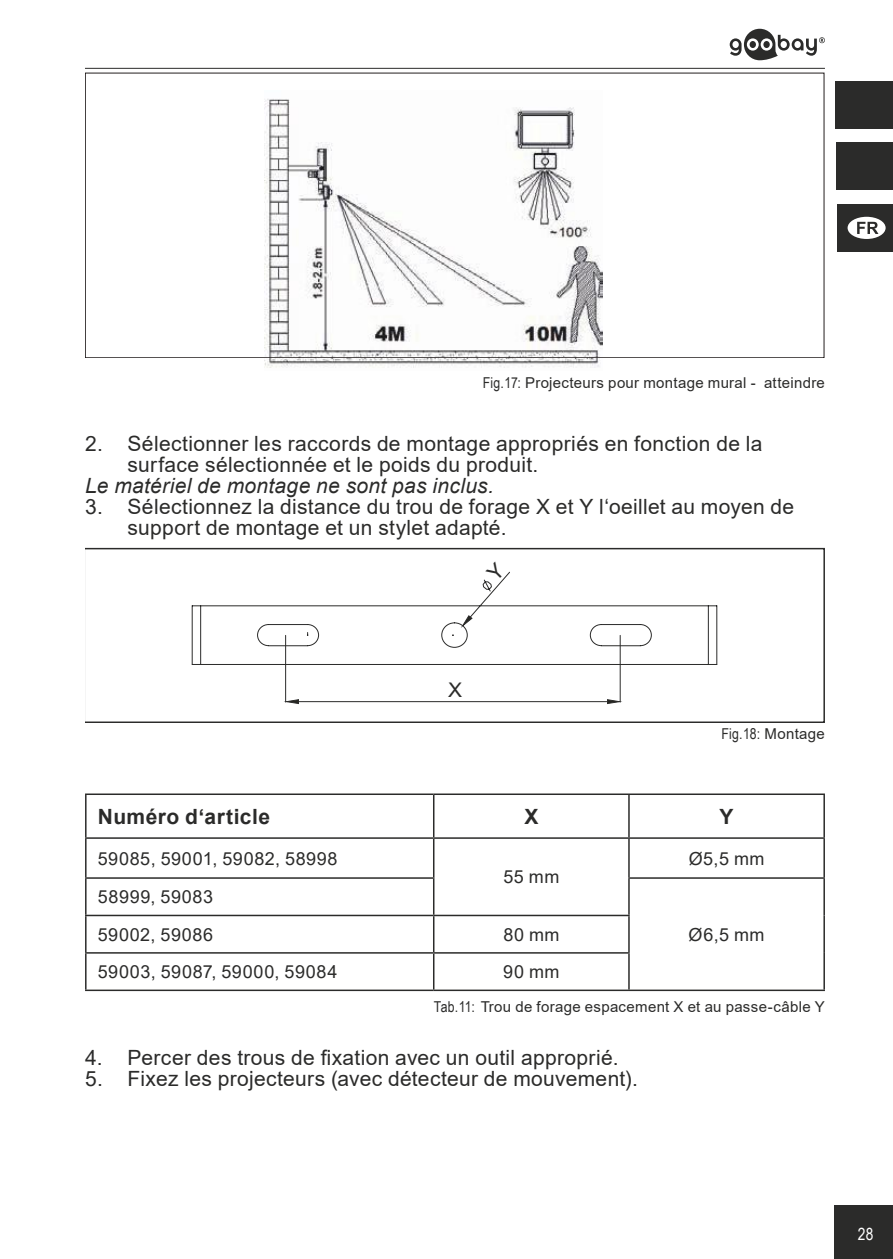
<style>
.page{position:relative;width:893px;height:1259px;background:#fff}
.page>*{position:absolute;margin:0;border:0;box-sizing:border-box;transform-origin:0 0}
.t1{font:21px/21px "Arial";letter-spacing:.015em;color:#2b2b2a}
.t2{font:italic 21px "Arial";letter-spacing:.015em;color:#2b2b2a}
.t3{font:700 21px "Arial";letter-spacing:.02em;color:#2b2b2a}
.t4{font:20.1px "Arial";color:#2b2b2a;scale:1.04 1}
.t5{font:18px/37.5px "Arial";letter-spacing:.035em;color:#2b2b2a}
.t6{font:16.8px "Arial Narrow";color:#fff}
.t7{font:15px "Arial";letter-spacing:.02em;color:#2b2b2a}
.t8{font:15px "Arial Narrow";color:#2b2b2a}
.s1{font-family:"Arial Narrow"}
.s2{font-family:"Arial"}
</style>
<div class="page">
<div style="left:834px;top:1205px;width:59px;height:54px;background:#2b2b2a"></div>
<div style="left:836px;top:81px;width:57px;height:48px;background:#2b2b2a"></div>
<hr style="left:85px;top:68px;width:740px;height:1px;background:#2b2b2a">
<svg style="left:730px;top:29px;width:95px;height:31px"></svg>
<div style="left:837px;top:142px;width:56px;height:48px;background:#2b2b2a"></div>
<div style="left:837px;top:204px;width:56px;height:48px;background:#2b2b2a"></div>
<svg style="left:848px;top:217px;width:38px;height:22px"></svg>
<img style="left:264px;top:99px;width:338px;height:269px">
<div style="left:85px;top:548px;width:740px;height:174px;border:2px solid #2b2b2a"></div>
<svg style="left:191px;top:571px;width:527px;height:94px"></svg>
<hr style="left:299px;top:701px;width:308px;height:1px;background:#2b2b2a">
<hr style="left:620px;top:635px;width:1px;height:67px;background:#2b2b2a">
<hr style="left:285px;top:635px;width:1px;height:67px;background:#2b2b2a">
<svg style="left:452px;top:614px;width:21px;height:22px"></svg>
<svg style="left:284px;top:698px;width:15px;height:6px"></svg>
<svg style="left:606px;top:698px;width:16px;height:6px"></svg>
<hr style="left:85px;top:793px;width:349px;height:2px;background:#2b2b2a">
<hr style="left:85px;top:795px;width:2px;height:42px;background:#2b2b2a">
<hr style="left:434px;top:793px;width:195px;height:2px;background:#2b2b2a">
<hr style="left:433px;top:795px;width:1px;height:42px;background:#2b2b2a">
<hr style="left:629px;top:793px;width:196px;height:2px;background:#2b2b2a">
<hr style="left:628px;top:795px;width:2px;height:42px;background:#2b2b2a">
<hr style="left:823px;top:795px;width:2px;height:42px;background:#2b2b2a">
<hr style="left:85px;top:837px;width:349px;height:2px;background:#2b2b2a">
<hr style="left:85px;top:839px;width:2px;height:38px;background:#2b2b2a">
<hr style="left:434px;top:837px;width:195px;height:2px;background:#2b2b2a">
<hr style="left:433px;top:839px;width:1px;height:38px;background:#2b2b2a">
<hr style="left:629px;top:837px;width:196px;height:2px;background:#2b2b2a">
<hr style="left:628px;top:839px;width:2px;height:38px;background:#2b2b2a">
<hr style="left:823px;top:839px;width:2px;height:38px;background:#2b2b2a">
<hr style="left:85px;top:877px;width:349px;height:2px;background:#2b2b2a">
<hr style="left:85px;top:879px;width:2px;height:35px;background:#2b2b2a">
<hr style="left:433px;top:879px;width:1px;height:35px;background:#2b2b2a">
<hr style="left:628px;top:877px;width:197px;height:2px;background:#2b2b2a">
<hr style="left:628px;top:879px;width:2px;height:35px;background:#2b2b2a">
<hr style="left:823px;top:879px;width:2px;height:36px;background:#2b2b2a">
<hr style="left:85px;top:914px;width:349px;height:2px;background:#2b2b2a">
<hr style="left:85px;top:916px;width:2px;height:36px;background:#2b2b2a">
<hr style="left:434px;top:914px;width:196px;height:2px;background:#2b2b2a">
<hr style="left:433px;top:916px;width:1px;height:36px;background:#2b2b2a">
<hr style="left:628px;top:916px;width:2px;height:36px;background:#2b2b2a">
<hr style="left:823px;top:915px;width:2px;height:38px;background:#2b2b2a">
<hr style="left:85px;top:952px;width:349px;height:1px;background:#2b2b2a">
<hr style="left:85px;top:953px;width:2px;height:36px;background:#2b2b2a">
<hr style="left:434px;top:952px;width:196px;height:1px;background:#2b2b2a">
<hr style="left:433px;top:953px;width:1px;height:36px;background:#2b2b2a">
<hr style="left:628px;top:953px;width:2px;height:36px;background:#2b2b2a">
<hr style="left:823px;top:953px;width:2px;height:36px;background:#2b2b2a">
<hr style="left:85px;top:989px;width:349px;height:2px;background:#2b2b2a">
<hr style="left:434px;top:989px;width:195px;height:2px;background:#2b2b2a">
<hr style="left:629px;top:989px;width:196px;height:2px;background:#2b2b2a">
<svg style="left:486px;top:571px;width:20px;height:11px"></svg>
<p class="t7" style="left:483px;top:373px;width:344px"><span class="s1">Fig.17:</span> Projecteurs pour montage mural - atteindre</p>
<p class="t1" style="left:128px;top:433px;width:636px;text-indent:-43px">2. Sélectionner les raccords de montage appropriés en fonction de la surface sélectionnée et le poids du produit.</p>
<p class="t2" style="left:85px;top:472px;width:411px">Le matériel de montage ne sont pas inclus.</p>
<p class="t1" style="left:128px;top:496px;width:668px;text-indent:-43px">3. Sélectionnez la distance du trou de forage X et Y l‘oeillet au moyen de support de montage et un stylet adapté.</p>
<p class="t4" style="left:448px;top:676px;width:15px">X</p>
<p class="t8" style="left:721px;top:723px;width:105px">Fig.18: <span class="s2">Montage</span></p>
<p class="t3" style="left:98px;top:801px;width:174px">Numéro d‘article</p>
<p class="t3" style="left:524px;top:801px;width:16px">X</p>
<p class="t3" style="left:720px;top:801px;width:16px">Y</p>
<p class="t5" style="left:98px;top:839px;width:241px">59085, 59001, 59082, 58998</p>
<p class="t5" style="left:503px;top:858px;width:57px">55 mm</p>
<p class="t5" style="left:689px;top:839px;width:77px">Ø5,5 mm</p>
<p class="t5" style="left:98px;top:878px;width:117px">58999, 59083<br>59002, 59086</p>
<p class="t5" style="left:503px;top:915px;width:58px">80 mm</p>
<p class="t5" style="left:689px;top:915px;width:77px">Ø6,5 mm</p>
<p class="t5" style="left:98px;top:953px;width:241px">59003, 59087, 59000, 59084</p>
<p class="t5" style="left:503px;top:953px;width:58px">90 mm</p>
<p class="t7" style="left:434px;top:996px;width:393px"><span class="s1">Tab.11:</span> Trou de forage espacement X et au passe-câble Y</p>
<p class="t1" style="left:85px;top:1047px;width:535px">4. Percer des trous de fixation avec un outil approprié.</p>
<p class="t1" style="left:85px;top:1068px;width:554px">5. Fixez les projecteurs (avec détecteur de mouvement).</p>
<p class="t6" style="left:858px;top:1222px;width:17px">28</p>
</div>
